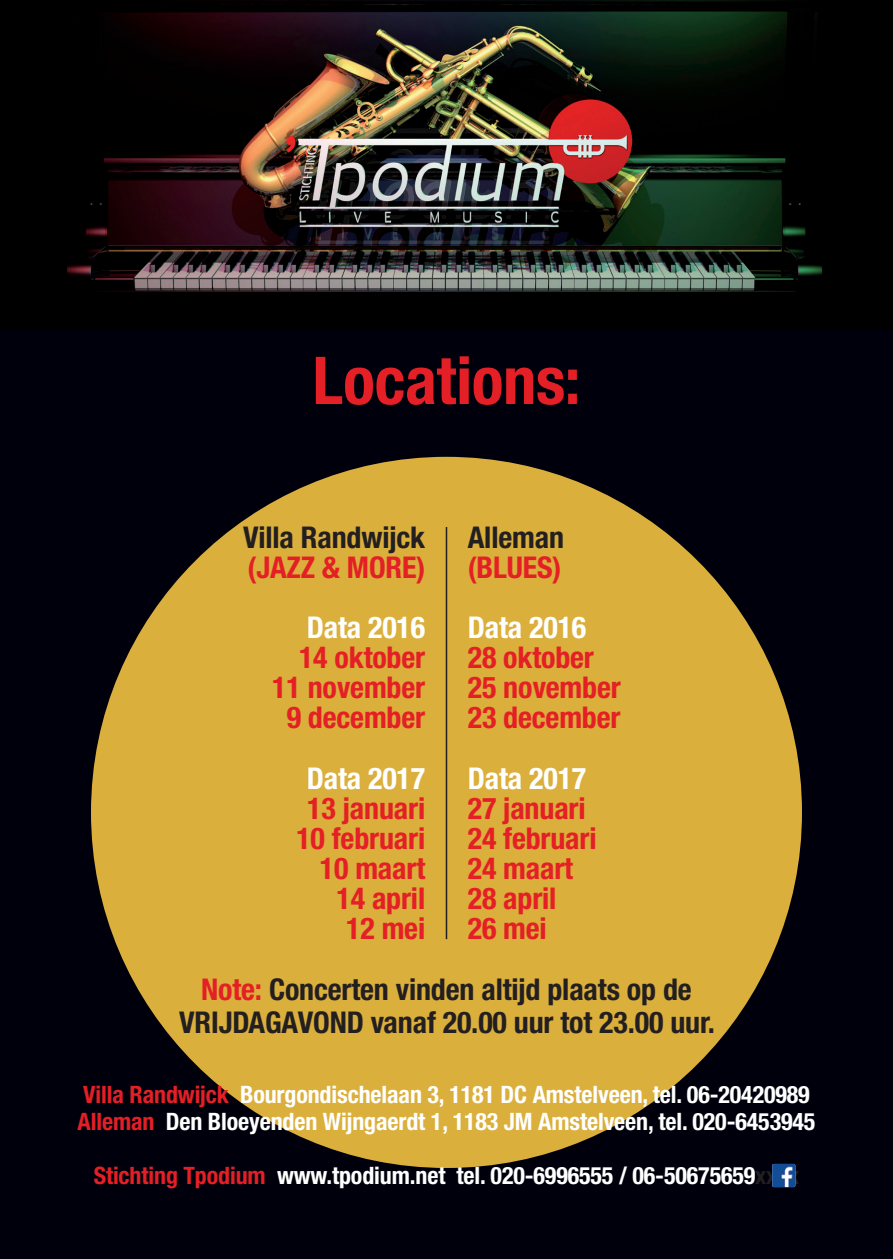
<style>
.page{position:relative;width:893px;height:1259px;background:#fff}
.page>*{position:absolute;margin:0;border:0;box-sizing:border-box;transform-origin:0 0}
.t1{font:700 condensed 66px "Helvetica Neue LT Std";color:#e41f25}
.t2{font:700 condensed 30px/30px "Helvetica Neue LT Std";letter-spacing:-.005em;color:#e41f25;text-align:right}
.t3{font:700 condensed 30px/33px "Helvetica Neue LT Std";letter-spacing:-.005em;color:#231f20;text-align:center}
.t4{font:700 condensed 30px "Helvetica Neue LT Std";letter-spacing:-.005em;color:#fff}
.t5{font:700 condensed 24px/27px "Helvetica Neue LT Std";letter-spacing:-.005em;color:#fff}
.s1{color:#e41f25}
.s2{color:#231f20}
</style>
<div class="page">
<img style="left:0;top:0;width:893px;height:330px">
<div style="left:0;top:330px;width:893px;height:929px;background:#00000d"></div>
<div style="left:91px;top:457px;width:711px;height:711px;background:#dbaf3b;border-radius:50%"></div>
<hr style="left:446px;top:527px;width:1px;height:412px;background:#231f20">
<img style="left:772px;top:1164px;width:23px;height:23px">
<h1 class="t1" style="left:313px;top:340px;width:269px">Locations:</h1>
<p class="t3" style="left:243px;top:521px;width:184px">Villa Randwijck</p>
<p class="t2" style="left:248px;top:552px;width:179px">(JAZZ &amp; MORE)</p>
<p class="t4" style="left:307px;top:609px;width:120px">Data 2016</p>
<p class="t2" style="left:272px;top:642px;width:155px">14 oktober<br>11 november<br>9 december</p>
<p class="t4" style="left:307px;top:759px;width:120px">Data 2017</p>
<p class="t2" style="left:296px;top:792px;width:130px">13 januari<br>10 februari<br>10 maart<br>14 april<br>12 mei</p>
<p class="t3" style="left:468px;top:521px;width:98px">Alleman</p>
<p class="t2" style="left:468px;top:552px;width:95px">(BLUES)</p>
<p class="t4" style="left:468px;top:609px;width:120px">Data 2016</p>
<p class="t2" style="left:468px;top:642px;width:155px;text-align:left">28 oktober<br>25 november<br>23 december</p>
<p class="t4" style="left:468px;top:759px;width:120px">Data 2017</p>
<p class="t2" style="left:468px;top:792px;width:130px;text-align:left">27 januari<br>24 februari<br>24 maart<br>28 april<br>26 mei</p>
<p class="t3" style="left:179px;top:972px;width:537px"><span class="s1">Note:</span> Concerten vinden altijd plaats op de<br>VRIJDAGAVOND vanaf 20.00 uur tot 23.00 uur.</p>
<p class="t5" style="left:78px;top:1080px;width:739px"><span class="s1">Villa Randwijck</span> Bourgondischelaan 3, 1181 DC Amstelveen, tel. 06-20420989<br><span class="s1">Alleman</span> Den Bloeyenden Wijngaerdt 1, 1183 JM Amstelveen, tel. 020-6453945</p>
<p class="t5" style="left:94px;top:1161px;width:707px"><span class="s1">Stichting Tpodium</span> www.tpodium.net tel. 020-6996555 / 06-50675659<span class="s2">xxxx</span></p>
</div>
